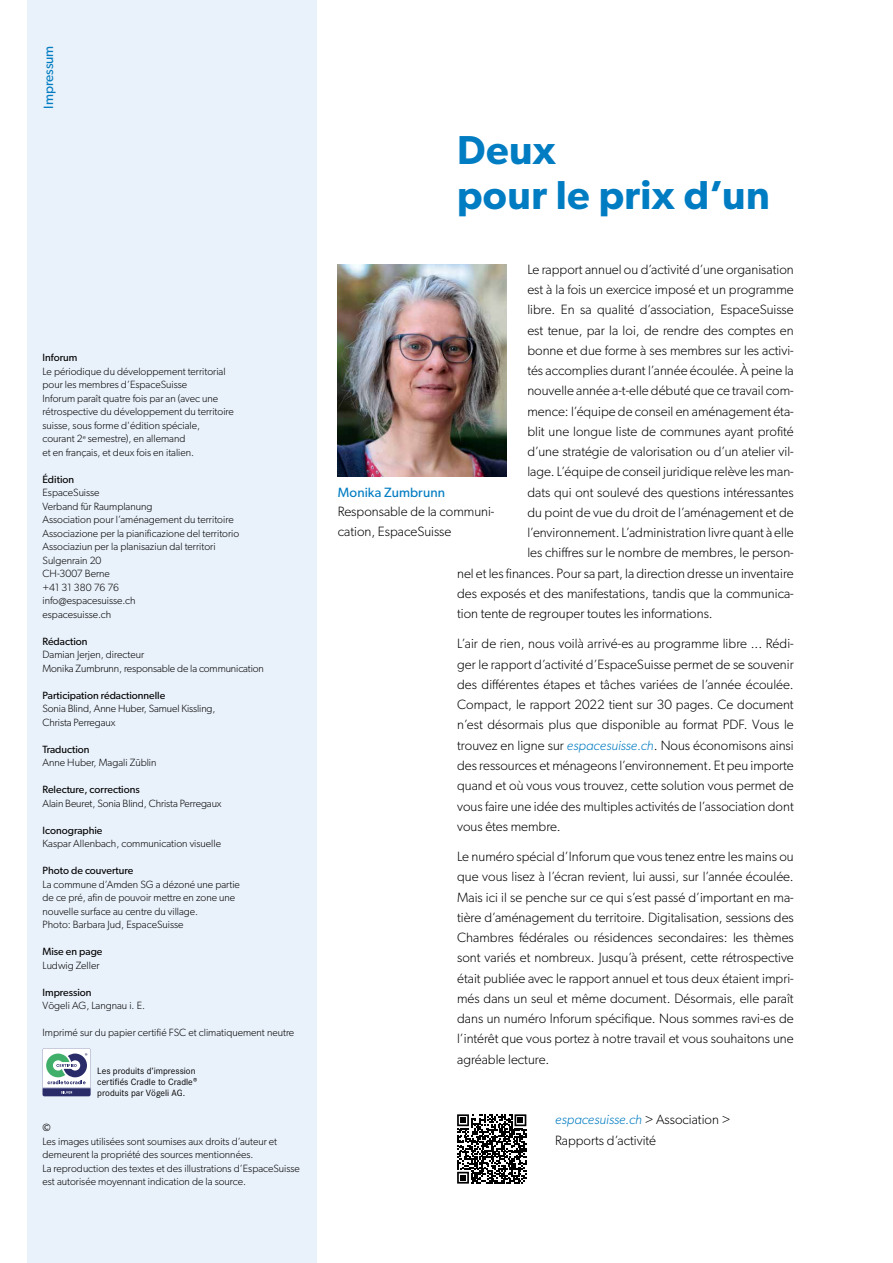
<style>
.page{position:relative;width:893px;height:1263px;background:#fff}
.page>*{position:absolute;margin:0;border:0;box-sizing:border-box;transform-origin:0 0}
.Kapiteltitel{font:600 40.5px/45px "Gibson";letter-spacing:.01em;color:#007cc2}
.Lauftext_Blocksatz{font:300 13.5px/20.2px "Gibson";color:#000;text-align:justify}
.Autor_Definition{font:300 13.5px/19.5px "Gibson";color:#000}
.Autor{font:13.5px "Gibson";letter-spacing:.005em;color:#007cc2}
.Lauftext_Flattersatz{font:13.5px "Gibson";color:#007cc2}
.Impressum{font:300 10.5px/13.5px "Gibson";color:#000}
.Impressum_Titel{font:10.5px "Gibson";color:#000}
.t1{font:9.45px/11.1px "Corporate S";color:#000}
.t2{font:7.95px/9.3px "Corporate S";color:#000}
.s1{font-style:italic;color:#007cc2}
</style>
<div class="page">
<div style="left:27px;top:0;width:290px;height:1263px;background:#e9f1fa"></div>
<svg style="left:43px;top:1048px;width:48px;height:48px;background:#9faeba"></svg>
<img style="left:337px;top:264px;width:169px;height:212px">
<svg style="left:457px;top:1114px;width:69px;height:70px"></svg>
<p class="Lauftext_Flattersatz" style="left:41px;top:109px;width:65px;rotate:-90deg">Impressum</p>
<p class="Impressum_Titel" style="left:43px;top:351px;width:36px">Inforum</p>
<p class="Impressum" style="left:43px;top:364px;width:193px">Le périodique du développement territorial pour les membres d’EspaceSuisse<br>Inforum paraît quatre fois par an (avec une rétrospective du développement du territoire suisse, sous forme d'édition spéciale, courant 2<sup>e</sup> semestre), en allemand<br>et en français, et deux fois en italien.</p>
<p class="Impressum_Titel" style="left:43px;top:473px;width:33px">Édition</p>
<p class="Impressum" style="left:43px;top:486px;width:59px">EspaceSuisse</p>
<p class="Impressum" style="left:43px;top:499px;width:111px">Verband für Raumplanung</p>
<p class="Impressum" style="left:43px;top:513px;width:193px">Association pour l’aménagement du territoire</p>
<p class="Impressum" style="left:43px;top:526px;width:198px">Associazione per la pianificazione del territorio</p>
<p class="Impressum" style="left:43px;top:540px;width:175px">Associaziun per la planisaziun dal territori</p>
<p class="Impressum" style="left:43px;top:553px;width:60px">Sulgenrain 20</p>
<p class="Impressum" style="left:43px;top:567px;width:69px">CH-3007 Berne</p>
<p class="Impressum" style="left:43px;top:580px;width:78px">+41 31 380 76 76</p>
<p class="Impressum" style="left:43px;top:594px;width:95px">info@espacesuisse.ch</p>
<p class="Impressum" style="left:43px;top:607px;width:70px">espacesuisse.ch</p>
<p class="Impressum_Titel" style="left:43px;top:635px;width:46px">Rédaction</p>
<p class="Impressum" style="left:43px;top:648px;width:103px">Damian Jerjen, directeur</p>
<p class="Impressum" style="left:43px;top:661px;width:223px">Monika Zumbrunn, responsable de la communication</p>
<p class="Impressum_Titel" style="left:43px;top:689px;width:124px">Participation rédactionnelle</p>
<p class="Impressum" style="left:43px;top:702px;width:174px">Sonia Blind, Anne Huber, Samuel Kissling,<br>Christa Perregaux</p>
<p class="Impressum_Titel" style="left:43px;top:743px;width:49px">Traduction</p>
<p class="Impressum" style="left:43px;top:756px;width:116px">Anne Huber, Magali Züblin</p>
<p class="Impressum_Titel" style="left:43px;top:783px;width:99px">Relecture, corrections</p>
<p class="Impressum" style="left:43px;top:796px;width:181px">Alain Beuret, Sonia Blind, Christa Perregaux</p>
<p class="Impressum_Titel" style="left:43px;top:824px;width:62px">Iconographie</p>
<p class="Impressum" style="left:43px;top:837px;width:180px">Kaspar Allenbach, communication visuelle</p>
<p class="Impressum_Titel" style="left:43px;top:864px;width:92px">Photo de couverture</p>
<p class="Impressum" style="left:43px;top:877px;width:199px">La commune d’Amden SG a dézoné une partie de ce pré, afin de pouvoir mettre en zone une nouvelle surface au centre du village.<br>Photo: Barbara Jud, EspaceSuisse</p>
<p class="Impressum_Titel" style="left:43px;top:945px;width:61px">Mise en page</p>
<p class="Impressum" style="left:43px;top:958px;width:59px">Ludwig Zeller</p>
<p class="Impressum_Titel" style="left:43px;top:986px;width:51px">Impression</p>
<p class="Impressum" style="left:43px;top:999px;width:104px">Vögeli AG, Langnau i. E.</p>
<p class="Impressum" style="left:43px;top:1026px;width:253px">Imprimé sur du papier certifié FSC et climatiquement neutre</p>
<p class="t1" style="left:97px;top:1065px;width:102px">Les produits d’impression certifiés Cradle to Cradle® produits par Vögeli AG.</p>
<p class="t2" style="left:109px;top:1080px;width:137px">Cradle to Cradle Certified®-Druckprodukte hergestellt durch die Vögeli AG.</p>
<p class="Impressum_Titel" style="left:43px;top:1121px;width:10px">©</p>
<p class="Impressum" style="left:43px;top:1134px;width:259px">Les images utilisées sont soumises aux droits d’auteur et demeurent la propriété des sources mentionnées.<br>La reproduction des textes et des illustrations d’EspaceSuisse est autorisée moyennant indication de la source.</p>
<p class="Kapiteltitel" style="left:457px;top:127px;width:314px">Deux<br>pour le prix d’un</p>
<p class="Lauftext_Blocksatz" style="left:527px;top:259px;width:268px">Le rapport annuel ou d’activité d’une organisation</p>
<p class="Lauftext_Blocksatz" style="left:527px;top:279px;width:268px">est à la fois un exercice imposé et un programme</p>
<p class="Lauftext_Blocksatz" style="left:527px;top:299px;width:268px">libre. En sa qualité d’association, EspaceSuisse</p>
<p class="Lauftext_Blocksatz" style="left:527px;top:320px;width:268px">est tenue, par la loi, de rendre des comptes en</p>
<p class="Lauftext_Blocksatz" style="left:527px;top:340px;width:268px">bonne et due forme à ses membres sur les activi-</p>
<p class="Lauftext_Blocksatz" style="left:527px;top:360px;width:268px">tés accomplies durant l’année écoulée. À peine la</p>
<p class="Lauftext_Blocksatz" style="left:527px;top:380px;width:268px">nouvelle année a-t-elle débuté que ce travail com-</p>
<p class="Lauftext_Blocksatz" style="left:527px;top:401px;width:268px">mence: l’équipe de conseil en aménagement éta-</p>
<p class="Lauftext_Blocksatz" style="left:527px;top:421px;width:268px">blit une longue liste de communes ayant profité</p>
<p class="Lauftext_Blocksatz" style="left:527px;top:441px;width:268px">d’une stratégie de valorisation ou d’un atelier vil-</p>
<p class="Lauftext_Blocksatz" style="left:527px;top:461px;width:268px">lage. L’équipe de conseil juridique relève les man-</p>
<p class="Lauftext_Blocksatz" style="left:527px;top:482px;width:268px">dats qui ont soulevé des questions intéressantes</p>
<p class="Lauftext_Blocksatz" style="left:527px;top:502px;width:268px">du point de vue du droit de l’aménagement et de</p>
<p class="Lauftext_Blocksatz" style="left:527px;top:522px;width:268px">l’environnement. L’administration livre quant à elle</p>
<p class="Lauftext_Blocksatz" style="left:527px;top:542px;width:268px">les chiffres sur le nombre de membres, le person-</p>
<p class="Lauftext_Blocksatz" style="left:457px;top:563px;width:338px">nel et les finances. Pour sa part, la direction dresse un inventaire</p>
<p class="Lauftext_Blocksatz" style="left:457px;top:583px;width:338px">des exposés et des manifestations, tandis que la communica-</p>
<p class="Lauftext_Blocksatz" style="left:457px;top:603px;width:257px">tion tente de regrouper toutes les informations.</p>
<p class="Lauftext_Blocksatz" style="left:457px;top:633px;width:338px">L’air de rien, nous voilà arrivé-es au programme libre ... Rédi&shy;ger le rapport d’activité d’EspaceSuisse permet de se souvenir des différentes étapes et tâches variées de l’année écoulée.<br>Compact, le rapport 2022 tient sur 30 pages. Ce document n’est désormais plus que disponible au format PDF. Vous le trouvez en ligne sur <span class="s1">espacesuisse.ch</span>. Nous économisons ainsi des ressources et ménageons l’environnement. Et peu importe quand et où vous vous trouvez, cette solution vous permet de vous faire une idée des multiples activités de l’association dont vous êtes membre.</p>
<p class="Lauftext_Blocksatz" style="left:457px;top:846px;width:338px">Le numéro spécial d’Inforum que vous tenez entre les mains ou que vous lisez à l’écran revient, lui aussi, sur l’année écoulée.<br>Mais ici il se penche sur ce qui s’est passé d’important en ma&shy;tière d’aménagement du territoire. Digitalisation, sessions des Chambres fédérales ou résidences secondaires: les thèmes sont variés et nombreux. Jusqu’à présent, cette rétrospective était publiée avec le rapport annuel et tous deux étaient impri&shy;més dans un seul et même document. Désormais, elle paraît dans un numéro Inforum spécifique. Nous sommes ravi-es de l’intérêt que vous portez à notre travail et vous souhaitons une agréable lecture.</p>
<p class="Autor" style="left:338px;top:484px;width:109px">Monika Zumbrunn</p>
<p class="Autor_Definition" style="left:338px;top:501px;width:158px">Responsable de la communi&shy;cation, EspaceSuisse</p>
<p class="Lauftext_Blocksatz" style="left:555px;top:1109px;width:177px"><span class="s1">espacesuisse.ch</span> &gt; Association &gt;<br>Rapports d’activité</p>
</div>
